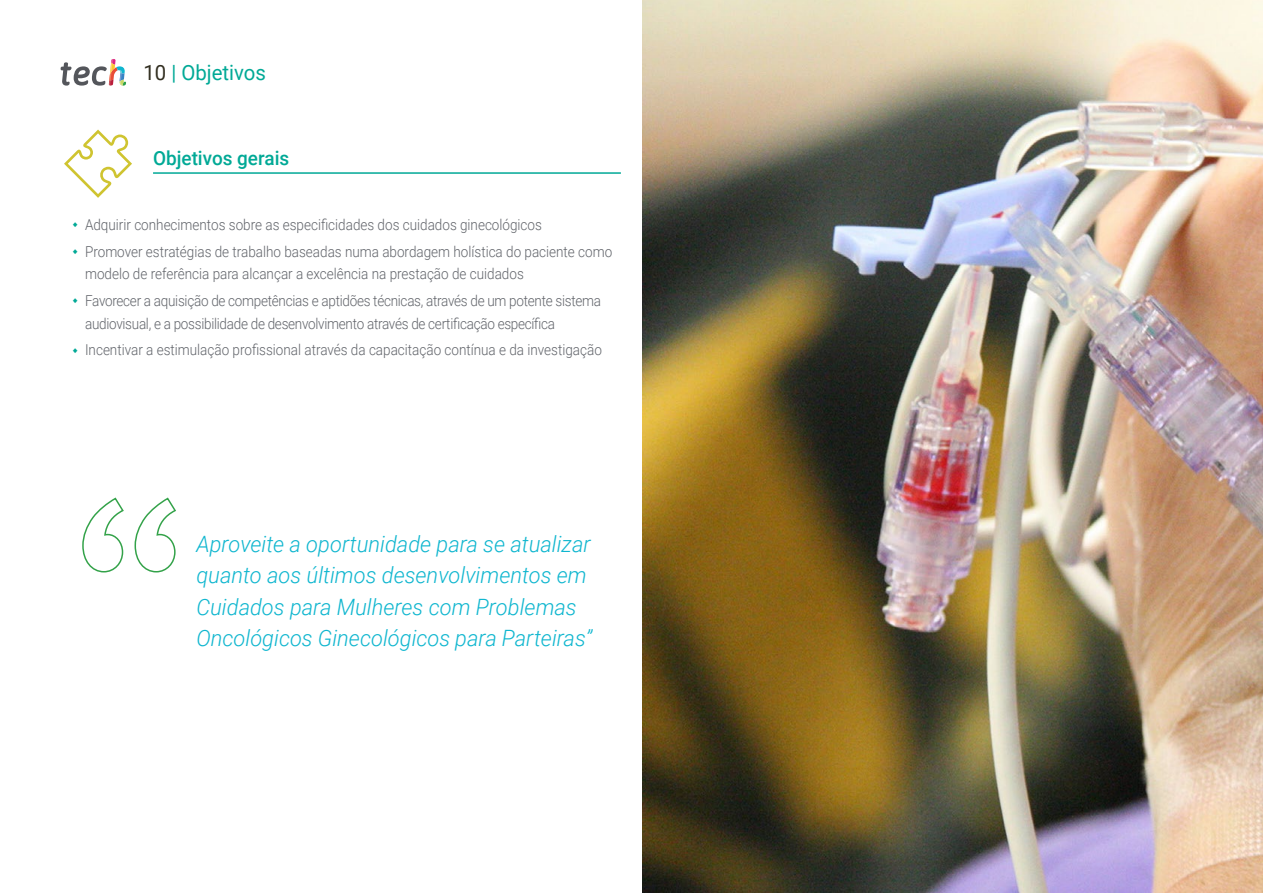
<style>
.page{position:relative;width:1263px;height:893px;background:#fff}
.page>*{position:absolute;margin:0;border:0;box-sizing:border-box;transform-origin:0 0}
.t1{font:italic 300 22.5px/31.5px "Roboto";color:#0fb6cf}
.t2{font:21px "Roboto";color:#00a996}
.t3{font:500 19.5px "Roboto";color:#00a996}
.t4{font:300 15px/26.7px "Roboto";color:#61646a;scale:.9 1}
.t5{font:300 15px/26.7px "Roboto";letter-spacing:-.02em;color:#61646a;scale:.9 1}
.s1{color:#312e20}
</style>
<div class="page">
<hr style="left:153px;top:173px;width:468px;height:1px;background:#00a996">
<svg style="left:64px;top:130px;width:68px;height:68px"></svg>
<img style="left:642px;top:0;width:621px;height:893px">
<svg style="left:82px;top:497px;width:94px;height:76px"></svg>
<svg style="left:61px;top:59px;width:65px;height:27px"></svg>
<h2 class="t2" style="left:144px;top:57px;width:124px"><span class="s1">10</span> | Objetivos</h2>
<h3 class="t3" style="left:153px;top:144px;width:138px">Objetivos gerais</h3>
<p class="t4" style="left:85px;top:211px;width:587px">Adquirir conhecimentos sobre as especificidades dos cuidados ginecológicos<br>Promover estratégias de trabalho baseadas numa abordagem holística do paciente como</p>
<p class="t5" style="left:85px;top:260px;width:575px">modelo de referência para alcançar a excelência na prestação de cuidados<br>Favorecer a aquisição de competências e aptidões técnicas, através de um potente sistema</p>
<p class="t4" style="left:85px;top:309px;width:576px">audiovisual, e a possibilidade de desenvolvimento através de certificação específica<br>Incentivar a estimulação profissional através da capacitação contínua e da investigação</p>
<h1 class="t1" style="left:196px;top:527px;width:397px">Aproveite a oportunidade para se atualizar quanto aos últimos desenvolvimentos em Cuidados para Mulheres com Problemas Oncológicos Ginecológicos para Parteiras”</h1>
</div>
